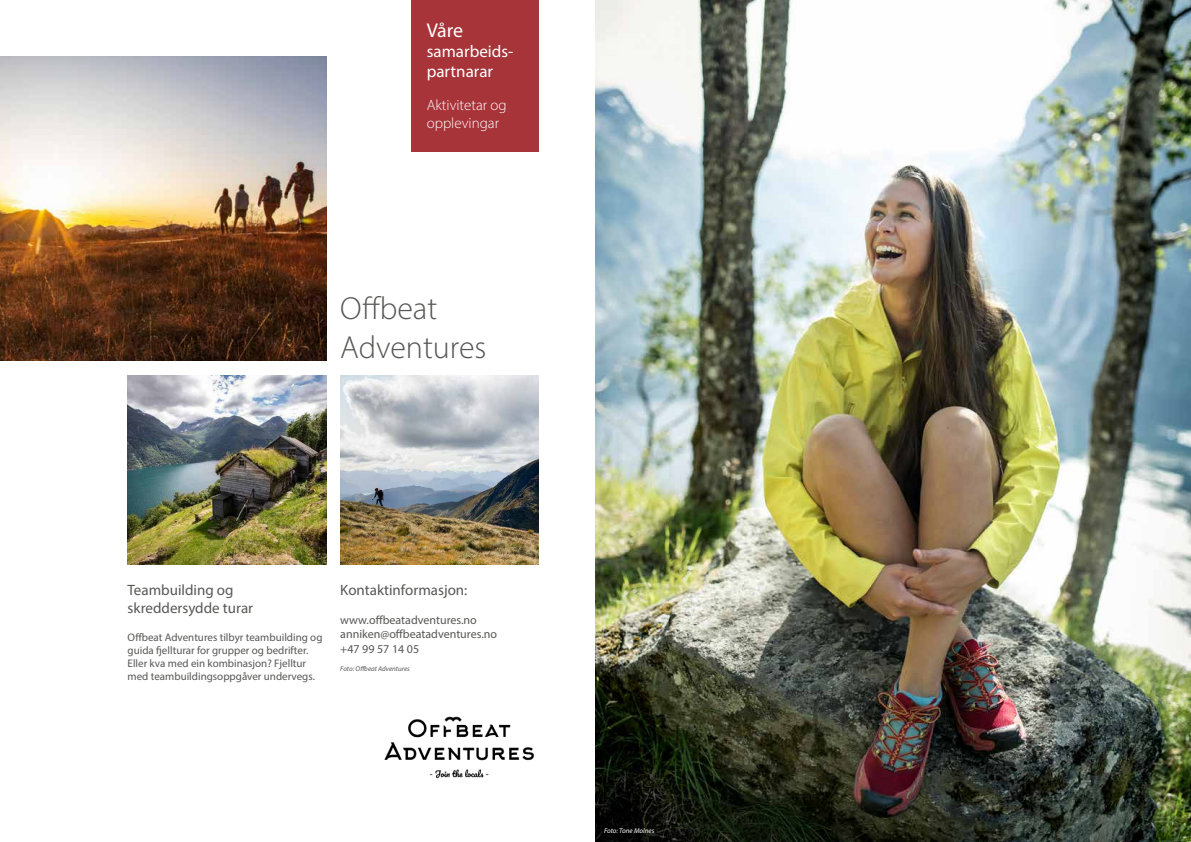
<style>
.page{position:relative;width:1191px;height:842px;background:#fff}
.page>*{position:absolute;margin:0;border:0;box-sizing:border-box;transform-origin:0 0}
.t1{font:300 32px/38.4px "Myriad Pro";color:#575756}
.t2{font:20px "Myriad Pro";color:#fff}
.t3{font:17px/20.4px "Myriad Pro";color:#fff}
.t4{font:15px/18px "Myriad Pro";color:#575756}
.t5{font:300 15px/18px "Myriad Pro";color:#fff}
.t6{font:12px/14.4px "Myriad Pro";color:#575756}
.t7{font:11px/13.2px "Myriad Pro";color:#575756}
.t8{font:italic 7px "Myriad Pro";color:#575756}
.t9{font:italic 7px "Myriad Pro";color:#fff}
</style>
<div class="page">
<img style="left:595px;top:0;width:596px;height:842px">
<img style="left:0;top:57px;width:326px;height:303px">
<img style="left:128px;top:376px;width:198px;height:188px">
<img style="left:340px;top:376px;width:199px;height:188px">
<div style="left:411px;top:0;width:128px;height:152px;background:#a73439"></div>
<img style="left:384px;top:716px;width:151px;height:63px">
<h2 class="t2" style="left:427px;top:17px;width:38px">Våre</h2>
<h3 class="t3" style="left:427px;top:41px;width:88px">samarbeids&shy;partnarar</h3>
<h3 class="t5" style="left:427px;top:96px;width:81px">Aktivitetar og opplevingar</h3>
<h1 class="t1" style="left:340px;top:289px;width:148px">Offbeat<br>Adventures</h1>
<h3 class="t4" style="left:128px;top:581px;width:127px">Teambuilding og skreddersydde turar</h3>
<p class="t7" style="left:128px;top:630px;width:196px">Offbeat Adventures tilbyr teambuilding og guida fjellturar for grupper og bedrifter.<br>Eller kva med ein kombinasjon? Fjelltur med teambuildingsoppgåver undervegs.</p>
<h3 class="t4" style="left:340px;top:581px;width:129px">Kontaktinformasjon:</h3>
<p class="t6" style="left:340px;top:613px;width:158px">www.offbeatadventures.no anniken@offbeatadventures.no +47 99 57 14 05</p>
<p class="t8" style="left:340px;top:665px;width:71px">Foto: Offbeat Adventures</p>
<p class="t9" style="left:604px;top:826px;width:52px">Foto: Tone Molnes</p>
</div>
